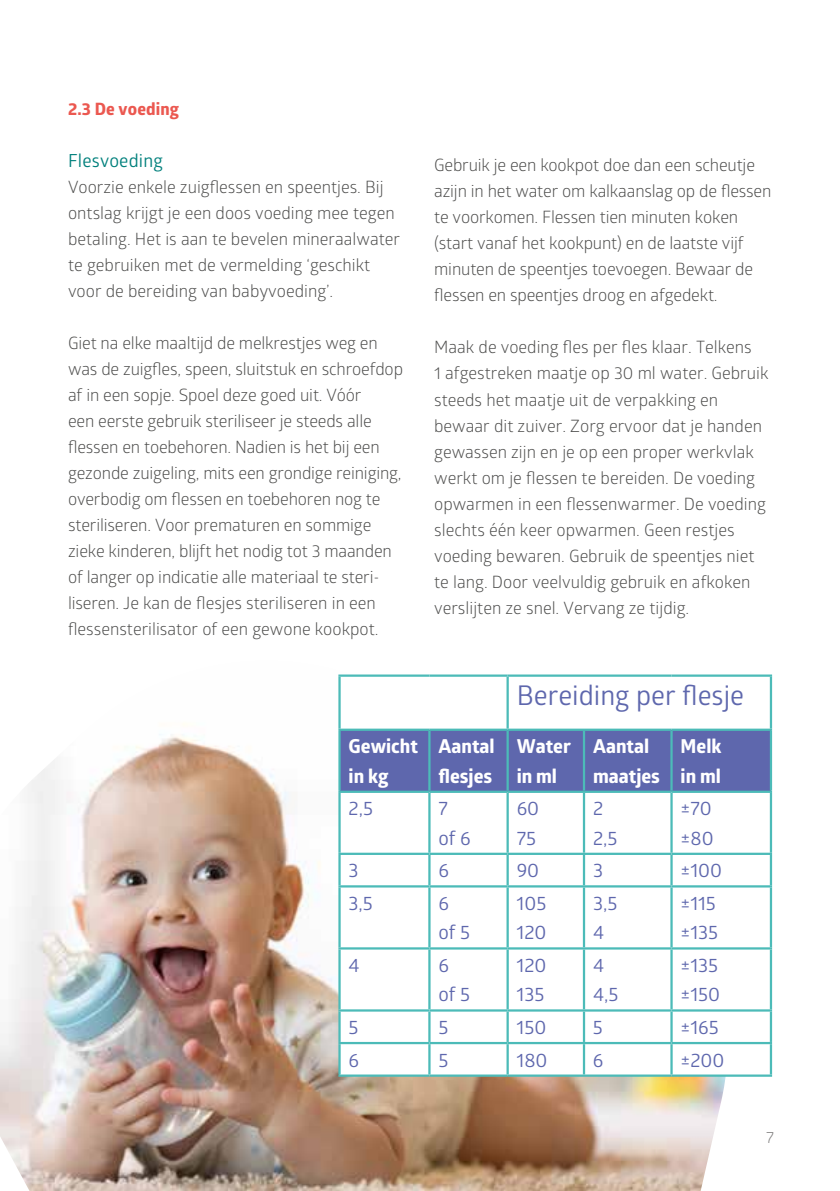
<style>
.page{position:relative;width:840px;height:1191px;background:#fff}
.page>*{position:absolute;margin:0;border:0;box-sizing:border-box;transform-origin:0 0}
.t1{font:27.2px "Glober";color:#5e67ad}
.t2{font:19.2px/29.4px "Glober";color:#5e67ad}
.t3{font:700 19.2px/29.4px "Globerx";color:#fff}
.t4{font:18px "Glober";letter-spacing:.01em;color:#00807c}
.t5{font:17px/26px "Glober";color:#4a4a49}
.t6{font:700 17px "Globerx";letter-spacing:.01em;color:#eb5850}
.t7{font:16px "Glober";color:#7c7b7b}
</style>
<div class="page">
<img style="left:0;top:723px;width:732px;height:468px">
<svg style="left:340px;top:677px;width:429px;height:397px"></svg>
<div style="left:340px;top:731px;width:429px;height:59px;background:#5e67ad"></div>
<hr style="left:338px;top:674px;width:91px;height:3px;background:#4cbbb8">
<hr style="left:338px;top:677px;width:2px;height:51px;background:#4cbbb8">
<hr style="left:429px;top:674px;width:78px;height:3px;background:#4cbbb8">
<hr style="left:507px;top:674px;width:76px;height:3px;background:#4cbbb8">
<hr style="left:506px;top:677px;width:2px;height:51px;background:#4cbbb8">
<hr style="left:583px;top:674px;width:88px;height:3px;background:#4cbbb8">
<hr style="left:671px;top:674px;width:100px;height:3px;background:#4cbbb8">
<hr style="left:769px;top:677px;width:2px;height:51px;background:#4cbbb8">
<hr style="left:338px;top:728px;width:91px;height:3px;background:#4cbbb8">
<hr style="left:338px;top:731px;width:2px;height:59px;background:#4cbbb8">
<hr style="left:429px;top:728px;width:78px;height:3px;background:#4cbbb8">
<hr style="left:428px;top:731px;width:2px;height:59px;background:#4cbbb8">
<hr style="left:507px;top:728px;width:76px;height:3px;background:#4cbbb8">
<hr style="left:506px;top:731px;width:2px;height:59px;background:#4cbbb8">
<hr style="left:583px;top:728px;width:88px;height:3px;background:#4cbbb8">
<hr style="left:582px;top:731px;width:2px;height:59px;background:#4cbbb8">
<hr style="left:671px;top:728px;width:100px;height:3px;background:#4cbbb8">
<hr style="left:670px;top:731px;width:2px;height:59px;background:#4cbbb8">
<hr style="left:769px;top:731px;width:2px;height:59px;background:#4cbbb8">
<hr style="left:338px;top:790px;width:91px;height:3px;background:#4cbbb8">
<hr style="left:338px;top:793px;width:2px;height:59px;background:#4cbbb8">
<hr style="left:429px;top:790px;width:78px;height:3px;background:#4cbbb8">
<hr style="left:428px;top:793px;width:2px;height:59px;background:#4cbbb8">
<hr style="left:507px;top:790px;width:76px;height:3px;background:#4cbbb8">
<hr style="left:506px;top:793px;width:2px;height:59px;background:#4cbbb8">
<hr style="left:583px;top:790px;width:88px;height:3px;background:#4cbbb8">
<hr style="left:582px;top:793px;width:2px;height:59px;background:#4cbbb8">
<hr style="left:671px;top:790px;width:100px;height:3px;background:#4cbbb8">
<hr style="left:670px;top:793px;width:2px;height:59px;background:#4cbbb8">
<hr style="left:769px;top:793px;width:2px;height:59px;background:#4cbbb8">
<hr style="left:338px;top:852px;width:91px;height:3px;background:#4cbbb8">
<hr style="left:338px;top:855px;width:2px;height:30px;background:#4cbbb8">
<hr style="left:429px;top:852px;width:78px;height:3px;background:#4cbbb8">
<hr style="left:428px;top:855px;width:2px;height:30px;background:#4cbbb8">
<hr style="left:507px;top:852px;width:76px;height:3px;background:#4cbbb8">
<hr style="left:506px;top:855px;width:2px;height:30px;background:#4cbbb8">
<hr style="left:583px;top:852px;width:88px;height:3px;background:#4cbbb8">
<hr style="left:582px;top:855px;width:2px;height:30px;background:#4cbbb8">
<hr style="left:671px;top:852px;width:100px;height:3px;background:#4cbbb8">
<hr style="left:670px;top:855px;width:2px;height:30px;background:#4cbbb8">
<hr style="left:769px;top:855px;width:2px;height:30px;background:#4cbbb8">
<hr style="left:338px;top:885px;width:91px;height:2px;background:#4cbbb8">
<hr style="left:338px;top:887px;width:2px;height:60px;background:#4cbbb8">
<hr style="left:429px;top:885px;width:78px;height:2px;background:#4cbbb8">
<hr style="left:428px;top:887px;width:2px;height:60px;background:#4cbbb8">
<hr style="left:507px;top:885px;width:76px;height:2px;background:#4cbbb8">
<hr style="left:506px;top:887px;width:2px;height:60px;background:#4cbbb8">
<hr style="left:583px;top:885px;width:88px;height:2px;background:#4cbbb8">
<hr style="left:582px;top:887px;width:2px;height:60px;background:#4cbbb8">
<hr style="left:671px;top:885px;width:100px;height:2px;background:#4cbbb8">
<hr style="left:670px;top:887px;width:2px;height:60px;background:#4cbbb8">
<hr style="left:769px;top:887px;width:2px;height:60px;background:#4cbbb8">
<hr style="left:338px;top:947px;width:91px;height:2px;background:#4cbbb8">
<hr style="left:338px;top:949px;width:2px;height:60px;background:#4cbbb8">
<hr style="left:429px;top:947px;width:78px;height:2px;background:#4cbbb8">
<hr style="left:428px;top:949px;width:2px;height:60px;background:#4cbbb8">
<hr style="left:507px;top:947px;width:76px;height:2px;background:#4cbbb8">
<hr style="left:506px;top:949px;width:2px;height:60px;background:#4cbbb8">
<hr style="left:583px;top:947px;width:88px;height:2px;background:#4cbbb8">
<hr style="left:582px;top:949px;width:2px;height:60px;background:#4cbbb8">
<hr style="left:671px;top:947px;width:100px;height:2px;background:#4cbbb8">
<hr style="left:670px;top:949px;width:2px;height:60px;background:#4cbbb8">
<hr style="left:769px;top:949px;width:2px;height:60px;background:#4cbbb8">
<hr style="left:338px;top:1009px;width:91px;height:2px;background:#4cbbb8">
<hr style="left:338px;top:1011px;width:2px;height:31px;background:#4cbbb8">
<hr style="left:429px;top:1009px;width:78px;height:2px;background:#4cbbb8">
<hr style="left:428px;top:1011px;width:2px;height:31px;background:#4cbbb8">
<hr style="left:507px;top:1009px;width:76px;height:2px;background:#4cbbb8">
<hr style="left:506px;top:1011px;width:2px;height:31px;background:#4cbbb8">
<hr style="left:583px;top:1009px;width:88px;height:2px;background:#4cbbb8">
<hr style="left:582px;top:1011px;width:2px;height:31px;background:#4cbbb8">
<hr style="left:671px;top:1009px;width:100px;height:2px;background:#4cbbb8">
<hr style="left:670px;top:1011px;width:2px;height:31px;background:#4cbbb8">
<hr style="left:769px;top:1011px;width:2px;height:31px;background:#4cbbb8">
<hr style="left:338px;top:1042px;width:91px;height:2px;background:#4cbbb8">
<hr style="left:338px;top:1044px;width:2px;height:30px;background:#4cbbb8">
<hr style="left:429px;top:1042px;width:78px;height:2px;background:#4cbbb8">
<hr style="left:428px;top:1044px;width:2px;height:30px;background:#4cbbb8">
<hr style="left:507px;top:1042px;width:76px;height:2px;background:#4cbbb8">
<hr style="left:506px;top:1044px;width:2px;height:30px;background:#4cbbb8">
<hr style="left:583px;top:1042px;width:88px;height:2px;background:#4cbbb8">
<hr style="left:582px;top:1044px;width:2px;height:30px;background:#4cbbb8">
<hr style="left:671px;top:1042px;width:100px;height:2px;background:#4cbbb8">
<hr style="left:670px;top:1044px;width:2px;height:30px;background:#4cbbb8">
<hr style="left:769px;top:1044px;width:2px;height:30px;background:#4cbbb8">
<hr style="left:338px;top:1074px;width:91px;height:2px;background:#4cbbb8">
<hr style="left:429px;top:1074px;width:78px;height:2px;background:#4cbbb8">
<hr style="left:507px;top:1074px;width:76px;height:2px;background:#4cbbb8">
<hr style="left:583px;top:1074px;width:88px;height:2px;background:#4cbbb8">
<hr style="left:671px;top:1074px;width:100px;height:2px;background:#4cbbb8">
<p class="t6" style="left:68px;top:96px;width:112px">2.3 De voeding</p>
<p class="t4" style="left:68px;top:148px;width:96px">Flesvoeding</p>
<p class="t5" style="left:68px;top:173px;width:333px">Voorzie enkele zuigflessen en speentjes. Bij ontslag krijgt je een doos voeding mee tegen betaling. Het is aan te bevelen mineraalwater te gebruiken met de vermelding ‘geschikt voor de bereiding van babyvoeding’.</p>
<p class="t5" style="left:68px;top:329px;width:336px">Giet na elke maaltijd de melkrestjes weg en was de zuigfles, speen, sluitstuk en schroefdop af in een sopje. Spoel deze goed uit. Vóór<br>een eerste gebruik steriliseer je steeds alle flessen en toebehoren. Nadien is het bij een gezonde zuigeling, mits een grondige reiniging, overbodig om flessen en toebehoren nog te steriliseren. Voor prematuren en sommige zieke kinderen, blijft het nodig tot 3 maanden of langer op indicatie alle materiaal te steri&shy;liseren. Je kan de flesjes steriliseren in een flessensterilisator of een gewone kookpot.</p>
<p class="t5" style="left:434px;top:152px;width:338px">Gebruik je een kookpot doe dan een scheutje azijn in het water om kalkaanslag op de flessen te voorkomen. Flessen tien minuten koken (start vanaf het kookpunt) en de laatste vijf minuten de speentjes toevoegen. Bewaar de flessen en speentjes droog en afgedekt.</p>
<p class="t5" style="left:434px;top:334px;width:335px">Maak de voeding fles per fles klaar. Telkens<br>1 afgestreken maatje op 30 ml water. Gebruik steeds het maatje uit de verpakking en bewaar dit zuiver. Zorg ervoor dat je handen gewassen zijn en je op een proper werkvlak werkt om je flessen te bereiden. De voeding opwarmen in een flessenwarmer. De voeding slechts één keer opwarmen. Geen restjes voeding bewaren. Gebruik de speentjes niet te lang. Door veelvuldig gebruik en afkoken verslijten ze snel. Vervang ze tijdig.</p>
<h1 class="t1" style="left:516px;top:676px;width:229px">Bereiding per flesje</h1>
<p class="t3" style="left:348px;top:731px;width:71px">Gewicht in kg</p>
<p class="t3" style="left:438px;top:731px;width:58px">Aantal flesjes</p>
<p class="t3" style="left:516px;top:731px;width:56px">Water in ml</p>
<p class="t3" style="left:592px;top:731px;width:68px">Aantal maatjes</p>
<p class="t3" style="left:680px;top:731px;width:42px">Melk in ml</p>
<p class="t2" style="left:348px;top:793px;width:26px">2,5</p>
<p class="t2" style="left:438px;top:793px;width:34px">7<br>of 6</p>
<p class="t2" style="left:516px;top:793px;width:24px">60<br>75</p>
<p class="t2" style="left:592px;top:793px;width:26px">2<br>2,5</p>
<p class="t2" style="left:680px;top:793px;width:34px">±70 ±80</p>
<p class="t2" style="left:348px;top:855px;width:11px">3</p>
<p class="t2" style="left:438px;top:855px;width:12px">6</p>
<p class="t2" style="left:516px;top:855px;width:24px">90</p>
<p class="t2" style="left:592px;top:855px;width:11px">3</p>
<p class="t2" style="left:680px;top:855px;width:43px">±100</p>
<p class="t2" style="left:348px;top:887px;width:26px">3,5</p>
<p class="t2" style="left:438px;top:887px;width:33px">6 of 5</p>
<p class="t2" style="left:516px;top:887px;width:31px">105<br>120</p>
<p class="t2" style="left:592px;top:887px;width:26px">3,5<br>4</p>
<p class="t2" style="left:680px;top:887px;width:39px">±115 ±135</p>
<p class="t2" style="left:348px;top:949px;width:13px">4</p>
<p class="t2" style="left:438px;top:949px;width:33px">6 of 5</p>
<p class="t2" style="left:516px;top:949px;width:31px">120<br>135</p>
<p class="t2" style="left:592px;top:949px;width:27px">4<br>4,5</p>
<p class="t2" style="left:680px;top:949px;width:41px">±135 ±150</p>
<p class="t2" style="left:348px;top:1011px;width:12px">5</p>
<p class="t2" style="left:438px;top:1011px;width:12px">5</p>
<p class="t2" style="left:516px;top:1011px;width:31px">150</p>
<p class="t2" style="left:592px;top:1011px;width:12px">5</p>
<p class="t2" style="left:680px;top:1011px;width:40px">±165</p>
<p class="t2" style="left:348px;top:1044px;width:12px">6</p>
<p class="t2" style="left:438px;top:1044px;width:12px">5</p>
<p class="t2" style="left:516px;top:1044px;width:32px">180</p>
<p class="t2" style="left:592px;top:1044px;width:12px">6</p>
<p class="t2" style="left:680px;top:1044px;width:45px">±200</p>
<p class="t7" style="left:765px;top:1125px;width:9px">7</p>
</div>
